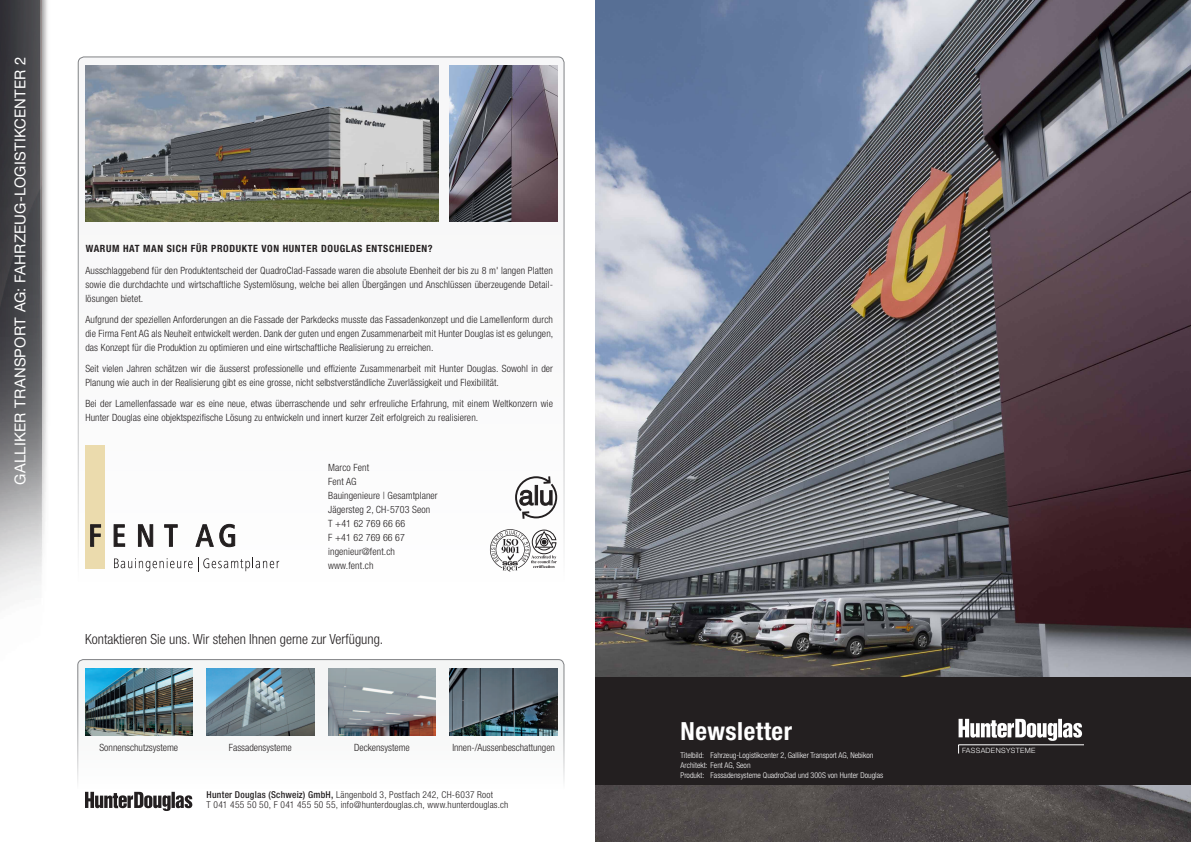
<style>
.page{position:relative;width:1191px;height:842px;background:#fff}
.page>*{position:absolute;margin:0;border:0;box-sizing:border-box;transform-origin:0 0}
.t1{font:700 condensed 25px "Helvetica Neue LT Std";letter-spacing:.02em;color:#fff}
.t2{font:15px "Helvetica Neue LT Std";letter-spacing:.015em;color:#fff}
.t3{font:300 condensed 14px "Helvetica Neue LT Std";color:#231f20}
.t4{font:300 condensed 10px/14px "Helvetica Neue LT Std";letter-spacing:.01em;color:#231f20}
.t5{font:700 condensed 10px "Helvetica Neue LT Std";letter-spacing:.06em;color:#231f20}
.t6{font:300 condensed 9.5px/10px "Helvetica Neue LT Std";letter-spacing:.02em;color:#231f20}
.t7{font:300 condensed 8px/10px "Helvetica Neue LT Std";color:#fff}
.t8{font:300 7.3px "Helvetica Neue LT Std";letter-spacing:.05em;color:#fff}
.s1{font-weight:500}
</style>
<div class="page">
<svg style="left:78px;top:659px;width:486px;height:122px"></svg>
<svg style="left:85px;top:792px;width:107px;height:19px"></svg>
<img style="left:595px;top:0;width:596px;height:842px">
<div style="left:595px;top:677px;width:596px;height:108px;background:#231f20"></div>
<img style="left:85px;top:668px;width:107px;height:67px">
<img style="left:207px;top:668px;width:107px;height:67px">
<img style="left:328px;top:668px;width:107px;height:67px">
<img style="left:450px;top:668px;width:107px;height:67px">
<svg style="left:958px;top:719px;width:124px;height:34px"></svg>
<hr style="left:958px;top:745px;width:125px;height:1px;background:#fff">
<svg style="left:85px;top:56px;width:479px;height:516px"></svg>
<img style="left:85px;top:66px;width:353px;height:155px">
<svg style="left:515px;top:476px;width:42px;height:43px"></svg>
<svg style="left:490px;top:529px;width:67px;height:42px"></svg>
<img style="left:0;top:0;width:85px;height:700px">
<div style="left:86px;top:445px;width:19px;height:123px;background:#ebdbad"></div>
<svg style="left:114px;top:557px;width:165px;height:14px"></svg>
<svg style="left:90px;top:524px;width:11px;height:23px"></svg>
<svg style="left:114px;top:524px;width:11px;height:23px"></svg>
<svg style="left:138px;top:524px;width:15px;height:23px"></svg>
<svg style="left:164px;top:524px;width:14px;height:23px"></svg>
<svg style="left:195px;top:524px;width:40px;height:23px"></svg>
<img style="left:450px;top:66px;width:107px;height:155px">
<h2 class="t2" style="left:11px;top:485px;width:430px;rotate:-90deg">Galliker Transport AG: Fahrzeug-Logistikcenter 2</h2>
<p class="t5" style="left:86px;top:242px;width:348px">WARUM HAT MAN SICH FÜR PRODUKTE VON HUNTER DOUGLAS ENTSCHIEDEN?</p>
<p class="t4" style="left:85px;top:263px;width:469px;text-align:justify">Ausschlaggebend für den Produktentscheid der QuadroClad-Fassade waren die absolute Ebenheit der bis zu 8 m' langen Platten sowie die durchdachte und wirtschaftliche Systemlösung, welche bei allen Übergängen und Anschlüssen überzeugende Detail&shy;lösungen bietet.</p>
<p class="t4" style="left:85px;top:312px;width:469px;text-align:justify">Aufgrund der speziellen Anforderungen an die Fassade der Parkdecks musste das Fassadenkonzept und die Lamellenform durch die Firma Fent AG als Neuheit entwickelt werden. Dank der guten und engen Zusammenarbeit mit Hunter Douglas ist es gelungen, das Konzept für die Produktion zu optimieren und eine wirtschaftliche Realisierung zu erreichen.</p>
<p class="t4" style="left:85px;top:361px;width:469px">Seit vielen Jahren schätzen wir die äusserst professionelle und effiziente Zusammenarbeit mit Hunter Douglas. Sowohl in der<br>Planung wie auch in der Realisierung gibt es eine grosse, nicht selbstverständliche Zuverlässigkeit und Flexibilität.</p>
<p class="t4" style="left:85px;top:396px;width:469px">Bei der Lamellenfassade war es eine neue, etwas überraschende und sehr erfreuliche Erfahrung, mit einem Weltkonzern wie<br>Hunter Douglas eine objektspezifische Lösung zu entwickeln und innert kurzer Zeit erfolgreich zu realisieren.</p>
<p class="t4" style="left:328px;top:460px;width:111px">Marco Fent<br>Fent AG<br>Bauingenieure | Gesamtplaner<br>Jägersteg 2, CH-5703 Seon<br>T +41 62 769 66 66<br>F +41 62 769 66 67 ingenieur@fent.ch www.fent.ch</p>
<h3 class="t3" style="left:85px;top:631px;width:299px">Kontaktieren Sie uns. Wir stehen Ihnen gerne zur Verfügung.</h3>
<p class="t4" style="left:99px;top:740px;width:80px">Sonnenschutzsysteme</p>
<p class="t4" style="left:229px;top:740px;width:64px">Fassadensysteme</p>
<p class="t4" style="left:354px;top:740px;width:57px">Deckensysteme</p>
<p class="t4" style="left:452px;top:740px;width:104px">Innen-/Aussenbeschattungen</p>
<p class="t6" style="left:207px;top:790px;width:303px"><span class="s1">Hunter Douglas (Schweiz) GmbH,</span> Längenbold 3, Postfach 242, CH-6037 Root<br>T 041 455 50 50, F 041 455 50 55, info@hunterdouglas.ch, www.hunterdouglas.ch</p>
<h1 class="t1" style="left:680px;top:716px;width:113px">Newsletter</h1>
<p class="t7" style="left:680px;top:750px;width:204px">Titelbild: Fahrzeug-Logistikcenter 2, Galliker Transport AG, Nebikon<br>Architekt: Fent AG, Seon<br>Produkt: Fassadensysteme QuadroClad und 300S von Hunter Douglas</p>
<p class="t8" style="left:962px;top:746px;width:75px">FASSADENSYSTEME</p>
</div>
